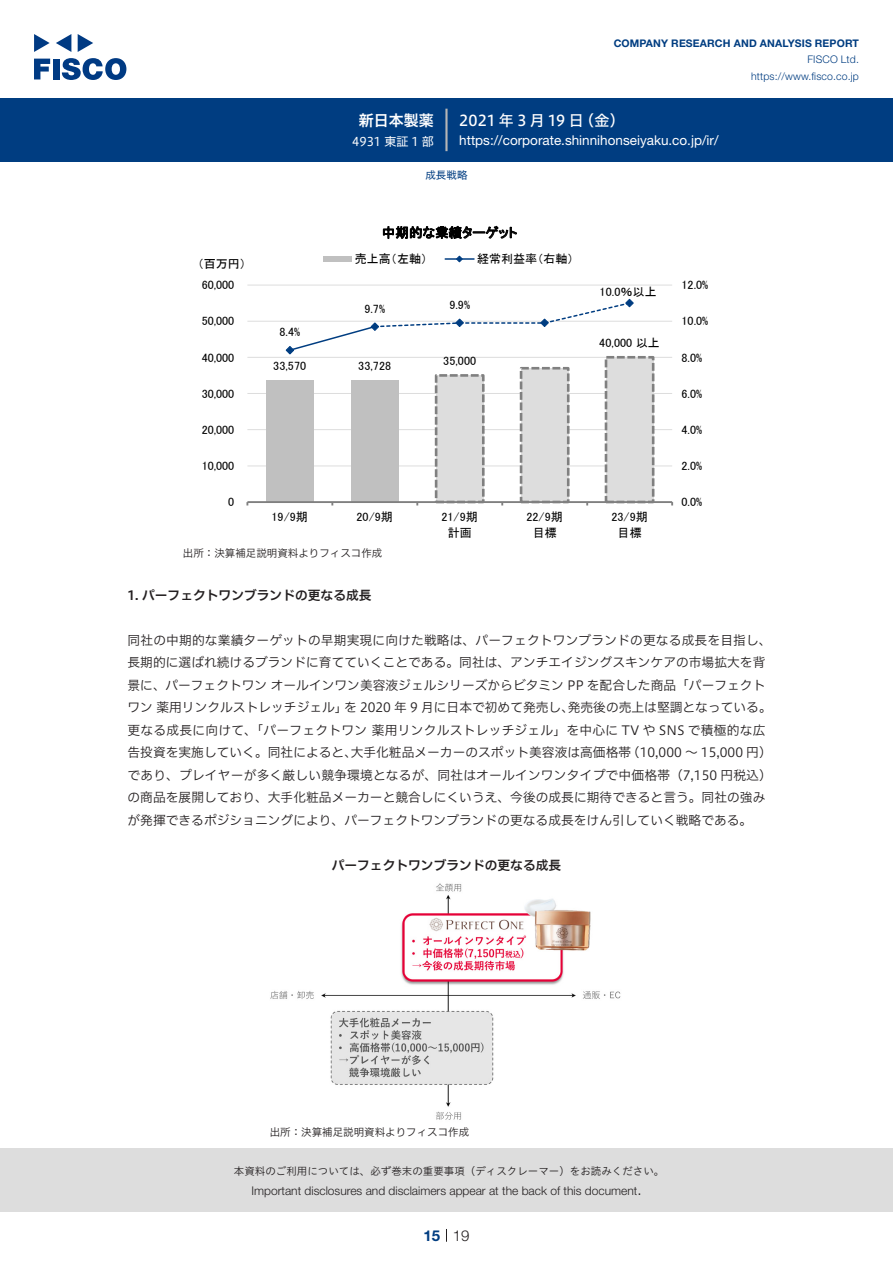
<style>
.page{position:relative;width:893px;height:1263px;background:#fff}
.page>*{position:absolute;margin:0;border:0;box-sizing:border-box;transform-origin:0 0}
.t1{font:15px "Hiragino UD Sans F Std N W5";color:#fff}
.t2{font:15px "Hiragino UD Sans F Std N W6";color:#fff}
.t3{font:300 15px "Helvetica Neue LT Std";color:#231f20}
.t4{font:700 15px "Helvetica Neue LT Std";color:#003d81}
.t5{font:13.5px "Helvetica Neue LT Std";color:#fff}
.t6{font:13.5px "MS P Gothic";letter-spacing:.01em;color:#000}
.t7{font:12.75px/22.5px "Hiragino UD Sans F Std N W3";color:#231f20}
.t8{font:12.75px "Hiragino UD Sans F Std N W3";letter-spacing:.02em;color:#231f20}
.t9{font:12.75px "Hiragino UD Sans F Std N W6";color:#231f20}
.t10{font:12.15px "MS P Gothic";letter-spacing:-.01em;color:#000}
.t11{font:12px/15.6px "MS P Gothic";letter-spacing:.005em;color:#000;text-align:center}
.t12{font:300 12px "Helvetica Neue LT Std";color:#231f20}
.t13{font:12px "Hiragino UD Sans F Std N W4";color:#fff}
.t14{font:10.5px "Hiragino UD Sans Std W3";color:#231f20}
.t15{font:10.5px "Hiragino UD Sans F Std N W3";color:#231f20}
.t16{font:700 10.5px "Helvetica Neue LT Std";letter-spacing:.015em;color:#003d81}
.t17{font:300 10.5px/16.5px "Helvetica Neue LT Std";letter-spacing:.015em;color:#003d81;text-align:right}
.t18{font:10.5px "Hiragino UD Sans F Std N W4";color:#003d81}
</style>
<div class="page">
<div style="left:0;top:1148px;width:893px;height:64px;background:#ddd"></div>
<svg style="left:34px;top:59px;width:16px;height:20px"></svg>
<div style="left:53px;top:59px;width:6px;height:20px;background:#003a83"></div>
<svg style="left:62px;top:58px;width:64px;height:22px"></svg>
<svg style="left:34px;top:34px;width:16px;height:18px"></svg>
<svg style="left:78px;top:34px;width:15px;height:18px"></svg>
<svg style="left:56px;top:34px;width:15px;height:18px"></svg>
<div style="left:0;top:98px;width:893px;height:64px;background:#003d81"></div>
<hr style="left:445px;top:109px;width:3px;height:42px;background:#b5b5b6">
<svg style="left:446px;top:1229px;width:1px;height:13px"></svg>
<hr style="left:247px;top:466px;width:425px;height:1px;background:#ddd">
<hr style="left:247px;top:429px;width:425px;height:1px;background:#ddd">
<hr style="left:247px;top:393px;width:425px;height:1px;background:#ddd">
<hr style="left:247px;top:357px;width:425px;height:1px;background:#ddd">
<hr style="left:247px;top:321px;width:425px;height:1px;background:#ddd">
<hr style="left:247px;top:285px;width:425px;height:1px;background:#ddd">
<div style="left:266px;top:380px;width:47px;height:122px;background:#c0c0c0"></div>
<div style="left:351px;top:380px;width:47px;height:122px;background:#c0c0c0"></div>
<div style="left:436px;top:375px;width:47px;height:127px;background:#ddd"></div>
<div style="left:435px;top:374px;width:50px;height:129px;border:3px dashed #808080"></div>
<div style="left:521px;top:368px;width:47px;height:134px;background:#ddd"></div>
<div style="left:520px;top:367px;width:49px;height:136px;border:3px dashed #808080"></div>
<div style="left:606px;top:357px;width:47px;height:145px;background:#ddd"></div>
<div style="left:605px;top:356px;width:49px;height:147px;border:3px dashed #808080"></div>
<hr style="left:247px;top:501px;width:425px;height:2px;background:#808080">
<svg style="left:285px;top:298px;width:349px;height:57px"></svg>
<div style="left:323px;top:256px;width:29px;height:6px;background:#c0c0c0"></div>
<hr style="left:445px;top:258px;width:29px;height:2px;background:#003d81">
<svg style="left:455px;top:255px;width:8px;height:8px"></svg>
<img style="left:270px;top:883px;width:351px;height:237px">
<p class="t2" style="left:359px;top:109px;width:77px">新日本製薬</p>
<p class="t13" style="left:352px;top:132px;width:83px">4931 東証 1 部</p>
<p class="t16" style="left:614px;top:37px;width:247px">COMPANY RESEARCH AND ANALYSIS REPORT</p>
<p class="t17" style="left:751px;top:51px;width:109px">FISCO Ltd. https://www.fisco.co j p.</p>
<p class="t1" style="left:579px;top:109px;width:47px">（金(</p>
<p class="t1" style="left:459px;top:109px;width:126px">2021 年 3 月 19 日</p>
<p class="t5" style="left:459px;top:132px;width:261px">https://corporate.shinnihonseiyaku. c o j p. /i r/</p>
<p class="t18" style="left:425px;top:167px;width:43px">成長戦略</p>
<p class="t11" style="left:198px;top:256px;width:50px">（百万円(</p>
<p class="t6" style="left:382px;top:226px;width:137px">中期的な業績ターゲット</p>
<p class="t11" style="left:477px;top:251px;width:98px">経常利益率（右軸(</p>
<p class="t11" style="left:355px;top:251px;width:74px">売上高（左軸）</p>
<p class="t10" style="left:202px;top:279px;width:34px">60,000</p>
<p class="t11" style="left:600px;top:284px;width:59px">10.0％以上</p>
<p class="t10" style="left:682px;top:279px;width:28px">12.0%</p>
<p class="t11" style="left:364px;top:300px;width:22px">9.7%</p>
<p class="t11" style="left:449px;top:297px;width:22px">9.9%</p>
<p class="t11" style="left:202px;top:313px;width:34px">50,000</p>
<p class="t11" style="left:279px;top:324px;width:22px">8.4%</p>
<p class="t11" style="left:599px;top:335px;width:62px">40,000 以上</p>
<p class="t11" style="left:682px;top:313px;width:28px">10.0%</p>
<p class="t10" style="left:202px;top:351px;width:34px">40,000</p>
<p class="t11" style="left:273px;top:358px;width:34px">33,570</p>
<p class="t11" style="left:358px;top:358px;width:34px">33,728</p>
<p class="t11" style="left:443px;top:353px;width:34px">35,000</p>
<p class="t10" style="left:682px;top:351px;width:22px">8.0%</p>
<p class="t11" style="left:202px;top:386px;width:34px">30,000</p>
<p class="t11" style="left:682px;top:386px;width:22px">6.0%</p>
<p class="t11" style="left:202px;top:422px;width:34px">20,000</p>
<p class="t11" style="left:682px;top:422px;width:22px">4.0%</p>
<p class="t11" style="left:202px;top:458px;width:34px">10,000</p>
<p class="t11" style="left:682px;top:458px;width:22px">2.0%</p>
<p class="t11" style="left:228px;top:494px;width:8px">0</p>
<p class="t11" style="left:682px;top:494px;width:22px">0.0%</p>
<p class="t11" style="left:271px;top:509px;width:38px">19/9期</p>
<p class="t11" style="left:356px;top:509px;width:38px">20/9期</p>
<p class="t11" style="left:441px;top:509px;width:38px">21/9期</p>
<p class="t11" style="left:448px;top:525px;width:26px">計画</p>
<p class="t11" style="left:526px;top:509px;width:38px">22/9期目標</p>
<p class="t11" style="left:611px;top:509px;width:38px">23/9期目標</p>
<p class="t15" style="left:183px;top:545px;width:201px">出所：決算補足説明資料よりフィスコ作成</p>
<p class="t9" style="left:128px;top:585px;width:246px">1. パーフェクトワンブランドの更なる成長</p>
<p class="t7" style="left:128px;top:628px;width:646px">同社の中期的な業績ターゲットの早期実現に向けた戦略は、パーフェクトワンブランドの更なる成長を目指し、</p>
<p class="t7" style="left:128px;top:650px;width:639px">長期的に選ばれ続けるブランドに育てていくことである。同社は、アンチエイジングスキンケアの市場拡大を背</p>
<p class="t7" style="left:128px;top:673px;width:639px">景に、パーフェクトワンオールインワン美容液ジェルシリーズからビタミン PP を配合した商品「パーフェクト</p>
<p class="t7" style="left:568px;top:695px;width:205px">発売後の売上は堅調となっている。</p>
<p class="t7" style="left:128px;top:695px;width:222px">ワン薬用リンクルストレッチジェル」</p>
<p class="t8" style="left:128px;top:720px;width:639px">更なる成長に向けて、「パーフェクトワン薬用リンクルストレッチジェル」を中心に TV や SNS で積極的な広</p>
<p class="t7" style="left:627px;top:740px;width:146px">（10,000 ～ 15,000 円(</p>
<p class="t7" style="left:344px;top:695px;width:232px">を 2020 年 9 月に日本で初めて発売し、</p>
<p class="t7" style="left:351px;top:740px;width:282px">大手化粧品メーカーのスポット美容液は高価格帯</p>
<p class="t7" style="left:128px;top:740px;width:646px">告投資を実施していく。同社によると、<br>であり、プレイヤーが多く厳しい競争環境となるが、同社はオールインワンタイプで中価格帯（7,150 円税込(の商品を展開しており、大手化粧品メーカーと競合しにくいうえ、今後の成長に期待できると言う。同社の強みが発揮できるポジショニングにより、パーフェクトワンブランドの更なる成長をけん引していく戦略である。</p>
<p class="t9" style="left:332px;top:855px;width:231px">パーフェクトワンブランドの更なる成長</p>
<p class="t15" style="left:270px;top:1124px;width:201px">出所：決算補足説明資料よりフィスコ作成</p>
<p class="t14" style="left:234px;top:1163px;width:432px">本資料のご利用については、必ず巻末の重要事項（ディスクレーマー）をお読みください。</p>
<p class="t3" style="left:637px;top:1180px;width:6px">.</p>
<p class="t12" style="left:251px;top:1183px;width:387px">Important disclosures and disclaimers appear at the back of this document</p>
<p class="t4" style="left:423px;top:1226px;width:18px">15</p>
<p class="t3" style="left:453px;top:1226px;width:18px">19</p>
</div>
